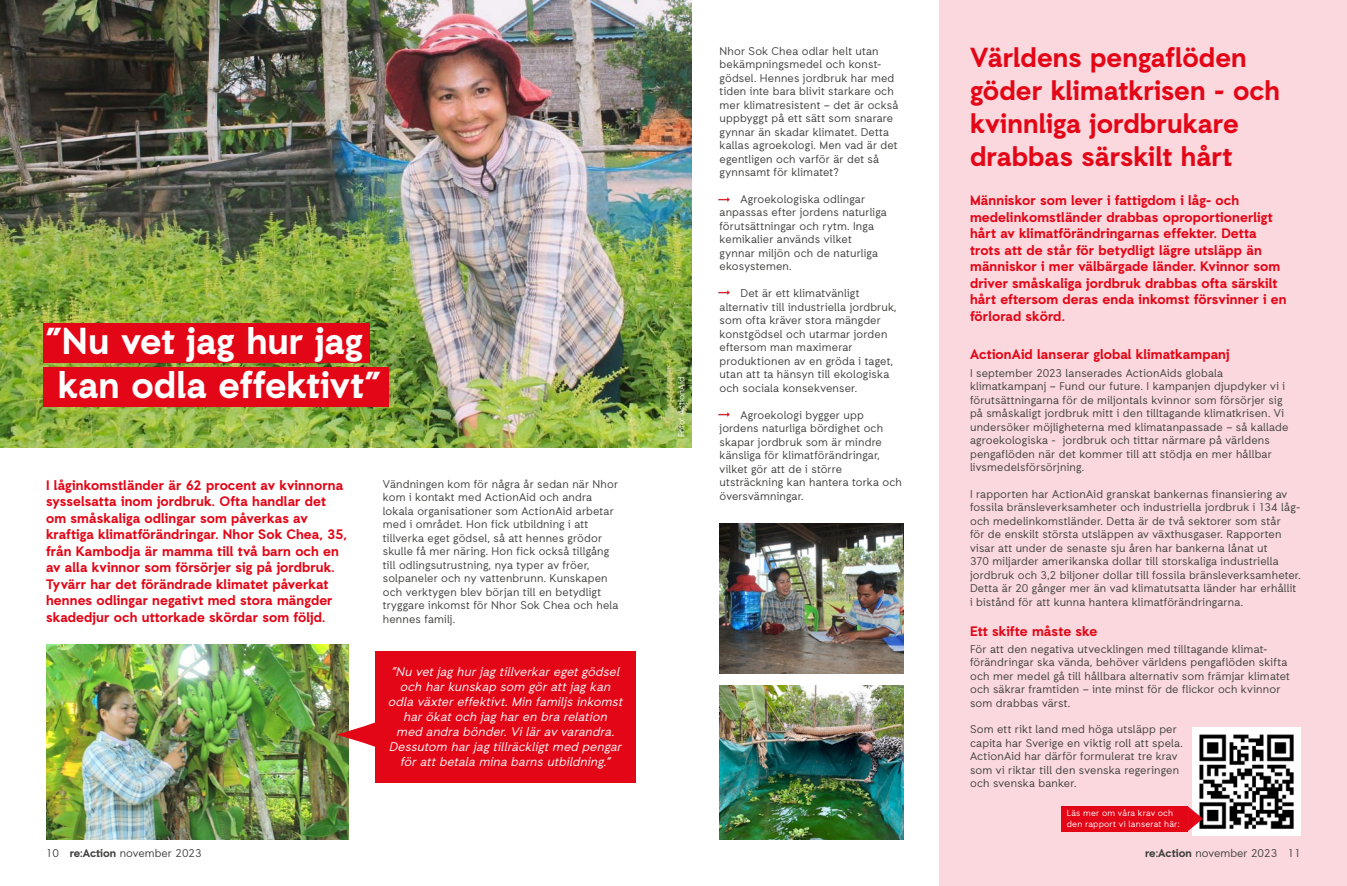
<style>
.page{position:relative;width:1347px;height:886px;background:#fff}
.page>*{position:absolute;margin:0;border:0;box-sizing:border-box;transform-origin:0 0}
.t1{font:700 37.5px/43.8px "Auxilia";color:#fff;text-align:center}
.t2{font:700 27.5px/33px "Auxilia";color:#e30617}
.t3{font:700 13.75px/16.5px "Auxilia";letter-spacing:.005em;color:#e30617}
.t4{font:italic 12.5px/15px "Auxilia";letter-spacing:.01em;color:#fff;text-align:center}
.t5{font:11.25px/13.5px "Auxilia";letter-spacing:.015em;color:#3f3f3e}
.t6{font:8.75px/11.2px "Auxilia";letter-spacing:.025em;color:#fff}
.t7{font:8.75px "Auxilia";color:#fff}
.s1{font-weight:700}
</style>
<div class="page">
<img style="left:46px;top:644px;width:302px;height:196px">
<svg style="left:337px;top:717px;width:38px;height:35px"></svg>
<div style="left:375px;top:651px;width:260px;height:131px;background:#e30617"></div>
<img style="left:0;top:0;width:691px;height:447px">
<div style="left:43px;top:323px;width:327px;height:40px;background:#e30617"></div>
<div style="left:43px;top:367px;width:346px;height:40px;background:#e30617"></div>
<div style="left:939px;top:0;width:407px;height:886px;background:#fad8de"></div>
<div style="left:1061px;top:806px;width:126px;height:25px;background:#e30617"></div>
<img style="left:1192px;top:728px;width:108px;height:107px">
<img style="left:719px;top:523px;width:185px;height:150px">
<img style="left:719px;top:685px;width:185px;height:155px">
<svg style="left:1186px;top:805px;width:17px;height:28px"></svg>
<svg style="left:718px;top:197px;width:12px;height:5px"></svg>
<svg style="left:718px;top:290px;width:12px;height:5px"></svg>
<svg style="left:718px;top:412px;width:12px;height:5px"></svg>
<h1 class="t1" style="left:46px;top:318px;width:336px">”Nu vet jag hur jag kan odla effektivt”</h1>
<p class="t3" style="left:46px;top:476px;width:302px">I låginkomstländer är 62 procent av kvinnorna sysselsatta inom jordbruk. Ofta handlar det om småskaliga odlingar som påverkas av kraftiga klimatförändringar. Nhor Sok Chea, 35, från Kambodja är mamma till två barn och en av alla kvinnor som försörjer sig på jordbruk.<br>Tyvärr har det förändrade klimatet påverkat hennes odlingar negativt med stora mängder skadedjur och uttorkade skördar som följd.</p>
<p class="t5" style="left:383px;top:477px;width:237px">Vändningen kom för några år sedan när Nhor kom i kontakt med ActionAid och andra lokala organisationer som ActionAid arbetar med i området. Hon fick utbildning i att tillverka eget gödsel, så att hennes grödor skulle få mer näring. Hon fick också tillgång till odlingsutrustning, nya typer av fröer, solpaneler och ny vattenbrunn. Kunskapen och verktygen blev början till en betydligt tryggare inkomst för Nhor Sok Chea och hela hennes familj.</p>
<p class="t5" style="left:46px;top:846px;width:157px">10 <span class="s1">re:Action</span> november 2023</p>
<p class="t4" style="left:388px;top:663px;width:239px">”Nu vet jag hur jag tillverkar eget gödsel och har kunskap som gör att jag kan odla växter effektivt. Min familjs inkomst har ökat och jag har en bra relation med andra bönder. Vi lär av varandra.<br>Dessutom har jag tillräckligt med pengar för att betala mina barns utbildning.”</p>
<p class="t7" style="left:676px;top:437px;width:62px;rotate:-90deg">Foto: ActionAid</p>
<p class="t5" style="left:719px;top:44px;width:180px">Nhor Sok Chea odlar helt utan bekämpningsmedel och konst&shy;gödsel. Hennes jordbruk har med tiden inte bara blivit starkare och mer klimatresistent – det är också uppbyggt på ett sätt som snarare gynnar än skadar klimatet. Detta kallas agroekologi. Men vad är det egentligen och varför är det så gynnsamt för klimatet?</p>
<p class="t5" style="left:719px;top:192px;width:169px;text-indent:21px">Agroekologiska odlingar anpassas efter jordens naturliga förutsättningar och rytm. Inga kemikalier används vilket gynnar miljön och de naturliga ekosystemen.</p>
<p class="t5" style="left:719px;top:286px;width:179px;text-indent:21px">Det är ett klimatvänligt alternativ till industriella jordbruk, som ofta kräver stora mängder konstgödsel och utarmar jorden eftersom man maximerar produktionen av en gröda i taget, utan att ta hänsyn till ekologiska och sociala konsekvenser.</p>
<p class="t5" style="left:719px;top:408px;width:184px;text-indent:21px">Agroekologi bygger upp jordens naturliga bördighet och skapar jordbruk som är mindre känsliga för klimatförändringar, vilket gör att de i större utsträckning kan hantera torka och översvämningar.</p>
<h2 class="t2" style="left:970px;top:41px;width:312px">Världens pengaflöden göder klimatkrisen - och kvinnliga jordbrukare drabbas särskilt hårt</h2>
<p class="t3" style="left:970px;top:192px;width:318px">Människor som lever i fattigdom i låg- och medelinkomstländer drabbas oproportionerligt hårt av klimatförändringarnas effekter. Detta trots att de står för betydligt lägre utsläpp än människor i mer välbärgade länder. Kvinnor som driver småskaliga jordbruk drabbas ofta särskilt hårt eftersom deras enda inkomst försvinner i en förlorad skörd.</p>
<p class="t3" style="left:970px;top:346px;width:261px">ActionAid lanserar global klimatkampanj</p>
<p class="t5" style="left:970px;top:366px;width:320px">I september 2023 lanserades ActionAids globala klimatkampanj – Fund our future. I kampanjen djupdyker vi i förutsättningarna för de miljontals kvinnor som försörjer sig på småskaligt jordbruk mitt i den tilltagande klimatkrisen. Vi undersöker möjligheterna med klimatanpassade – så kallade agroekologiska - jordbruk och tittar närmare på världens pengaflöden när det kommer till att stödja en mer hållbar livsmedelsförsörjning.</p>
<p class="t5" style="left:970px;top:487px;width:332px">I rapporten har ActionAid granskat bankernas finansiering av fossila bränsleverksamheter och industriella jordbruk i 134 låg&shy;och medelinkomstländer. Detta är de två sektorer som står<br>för de enskilt största utsläppen av växthusgaser. Rapporten visar att under de senaste sju åren har bankerna lånat ut<br>370 miljarder amerikanska dollar till storskaliga industriella jordbruk och 3,2 biljoner dollar till fossila bränsleverksamheter.<br>Detta är 20 gånger mer än vad klimatutsatta länder har erhållit i bistånd för att kunna hantera klimatförändringarna.</p>
<p class="t3" style="left:970px;top:622px;width:129px">Ett skifte måste ske</p>
<p class="t5" style="left:970px;top:641px;width:321px">För att den negativa utvecklingen med tilltagande klimat&shy;förändringar ska vända, behöver världens pengaflöden skifta och mer medel gå till hållbara alternativ som främjar klimatet och säkrar framtiden – inte minst för de flickor och kvinnor som drabbas värst.</p>
<p class="t5" style="left:970px;top:722px;width:214px">Som ett rikt land med höga utsläpp per capita har Sverige en viktig roll att spela.<br>ActionAid har därför formulerat tre krav som vi riktar till den svenska regeringen och svenska banker.</p>
<p class="t6" style="left:1066px;top:807px;width:114px">Läs mer om våra krav och den rapport vi lanserat här:</p>
<p class="t5" style="left:1145px;top:846px;width:157px"><span class="s1">re:Action</span> november 2023 11</p>
</div>
